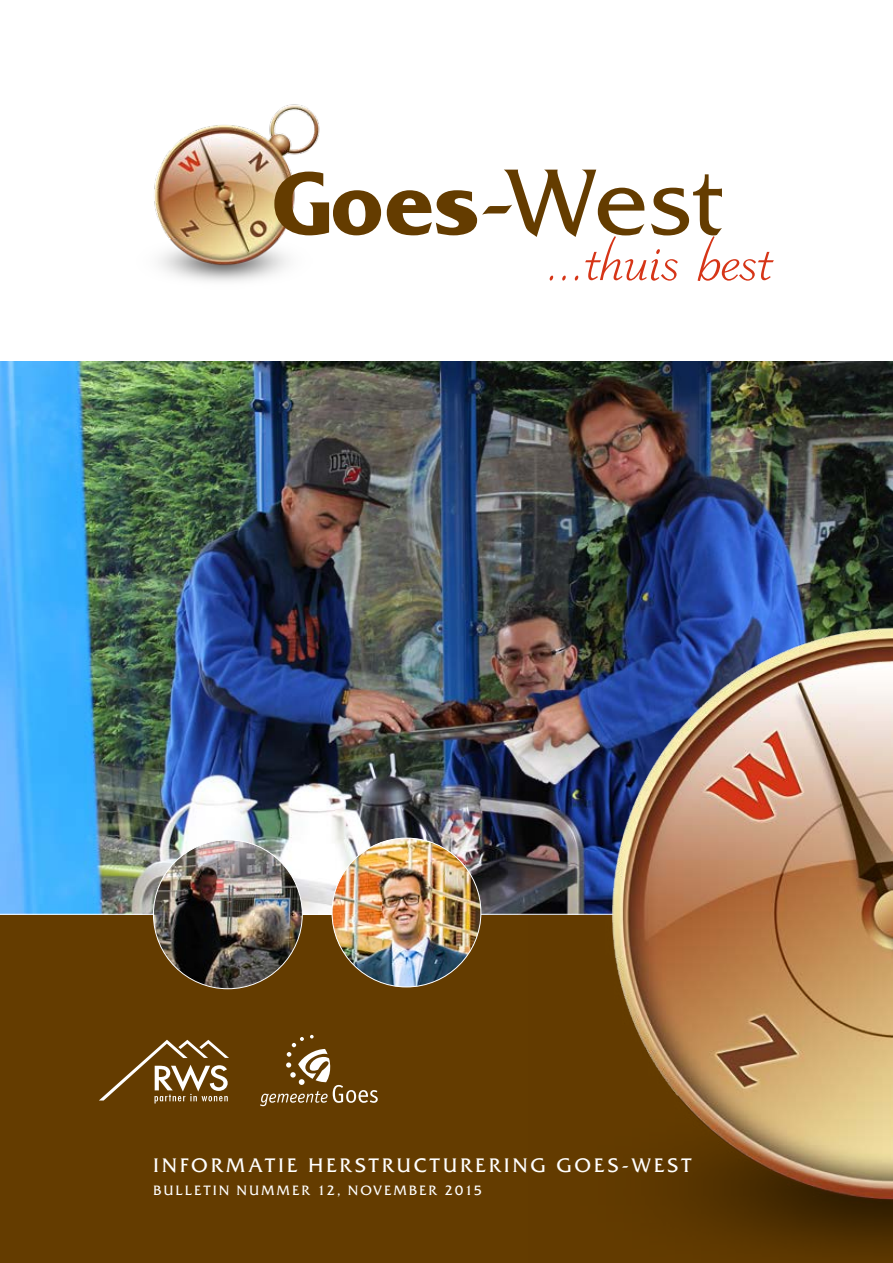
<style>
.page{position:relative;width:893px;height:1263px;background:#fff}
.page>*{position:absolute;margin:0;border:0;box-sizing:border-box;transform-origin:0 0}
.t1{font:92.85px "Friz Qua";color:#643c00}
.t2{font:67.95px "Lake Informal";color:#d63517}
.t3{font:19.5px "Friz Qua";letter-spacing:.14em;color:#fff}
.t4{font:13.5px "Friz Qua";letter-spacing:.14em;color:#fff}
.s1{font-family:"Friz Quadrata";font-weight:700}
</style>
<div class="page">
<div style="left:0;top:880px;width:893px;height:383px;background:#643c00"></div>
<img style="left:0;top:361px;width:893px;height:553px">
<hr style="left:0;top:914px;width:893px;height:1px;background:#fff">
<img style="left:153px;top:840px;width:149px;height:149px;border-radius:74px">
<img style="left:332px;top:838px;width:149px;height:149px;border-radius:74px">
<img style="left:528px;top:514px;width:365px;height:742px">
<svg style="left:99px;top:1040px;width:130px;height:63px"></svg>
<img style="left:154px;top:104px;width:166px;height:178px">
<svg style="left:260px;top:1035px;width:118px;height:71px"></svg>
<p class="t1" style="left:273px;top:145px;width:452px"><span class="s1">Goes</span>-West</p>
<p class="t2" style="left:547px;top:228px;width:227px">...thuis best</p>
<p class="t3" style="left:153px;top:1153px;width:540px">INFORMATIE HERSTRUCTURERING GOES-WEST</p>
<p class="t4" style="left:153px;top:1181px;width:331px">BULLETIN NUMMER 12, NOVEMBER 2015</p>
</div>
